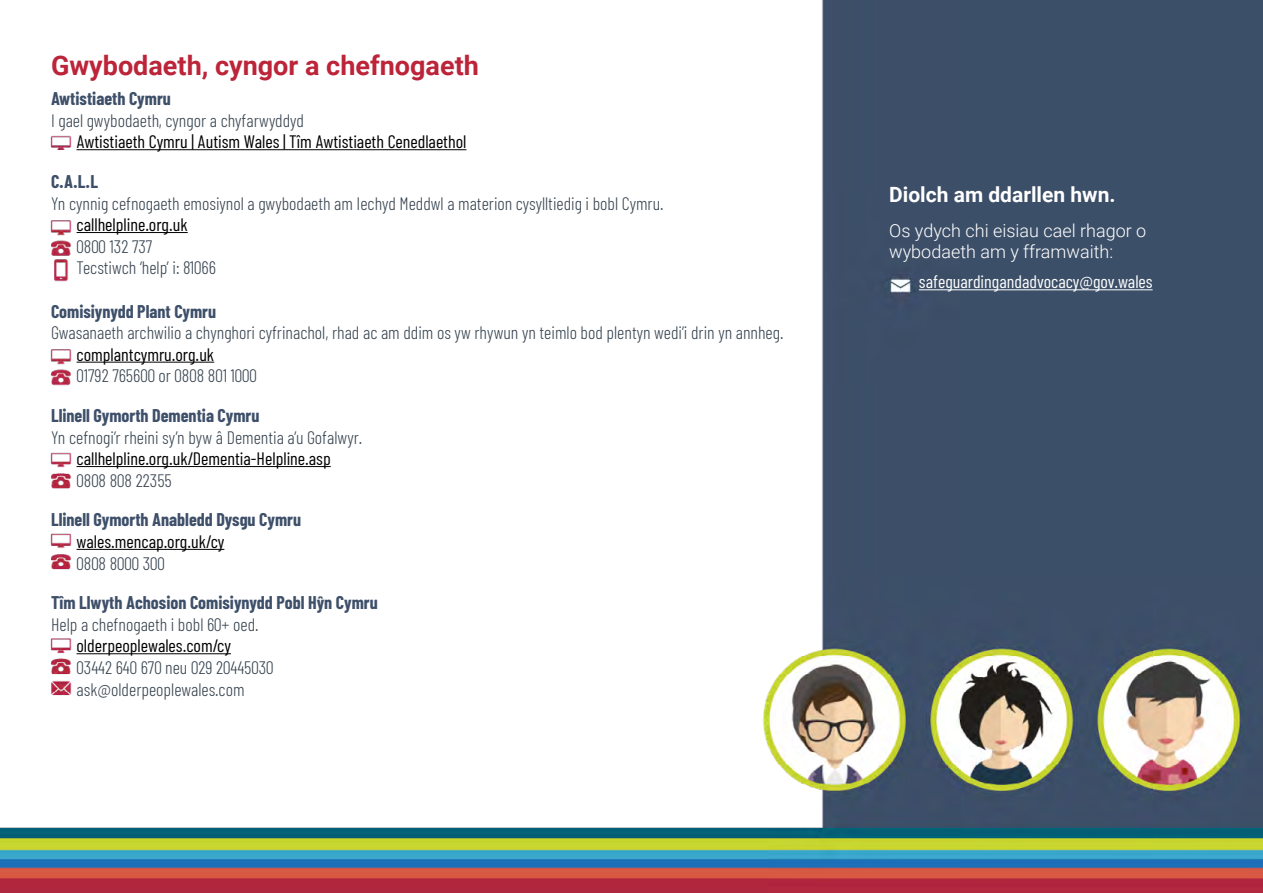
<style>
.page{position:relative;width:1263px;height:893px;background:#fff}
.page>*{position:absolute;margin:0;border:0;box-sizing:border-box;transform-origin:0 0}
.t1{font:700 27px "Roboto";color:#bc2439}
.Body_Text{font:700 21px "Roboto";color:#fff}
.t2{font:300 18px "Barlow Condensed";color:#36434f}
.t3{font:18px "Barlow Condensed";color:#000}
.t4{font:700 18px "Barlow Condensed";color:#3e4f69}
.t5{font:300 18px/21.6px "Roboto";color:#fff}
.t6{font:18px "Barlow Condensed";color:#fff}
</style>
<div class="page">
<img style="left:0;top:0;width:1263px;height:893px">
<hr style="left:77px;top:149px;width:389px;height:1px;background:#000">
<hr style="left:77px;top:232px;width:111px;height:1px;background:#000">
<hr style="left:77px;top:362px;width:137px;height:1px;background:#000">
<hr style="left:77px;top:466px;width:254px;height:1px;background:#000">
<hr style="left:77px;top:549px;width:147px;height:1px;background:#000">
<hr style="left:77px;top:653px;width:154px;height:1px;background:#000">
<hr style="left:919px;top:289px;width:234px;height:1px;background:#fff">
<p class="t1" style="left:51px;top:47px;width:429px">Gwybodaeth, cyngor a chefnogaeth</p>
<p class="t4" style="left:51px;top:88px;width:121px">Awtistiaeth Cymru</p>
<p class="t2" style="left:51px;top:109px;width:254px">I gael gwybodaeth, cyngor a chyfarwyddyd</p>
<p class="t3" style="left:77px;top:131px;width:391px">Awtistiaeth Cymru | Autism Wales | Tîm Awtistiaeth Cenedlaethol</p>
<p class="t4" style="left:51px;top:170px;width:48px">C.A.L.L</p>
<p class="t2" style="left:51px;top:192px;width:614px">Yn cynnig cefnogaeth emosiynol a gwybodaeth am Iechyd Meddwl a materion cysylltiedig i bobl Cymru.</p>
<p class="t3" style="left:77px;top:213px;width:113px">callhelpline.org.uk</p>
<p class="t2" style="left:77px;top:235px;width:77px">0800 132 737</p>
<p class="t2" style="left:77px;top:257px;width:141px">Tecstiwch ‘help’ i: 81066</p>
<p class="t4" style="left:51px;top:300px;width:167px">Comisiynydd Plant Cymru</p>
<p class="t2" style="left:51px;top:321px;width:734px">Gwasanaeth archwilio a chynghori cyfrinachol, rhad ac am ddim os yw rhywun yn teimlo bod plentyn wedi’i drin yn annheg.</p>
<p class="t3" style="left:77px;top:343px;width:139px">complantcymru.org.uk</p>
<p class="t2" style="left:77px;top:365px;width:182px">01792 765600 or 0808 801 1000</p>
<p class="t4" style="left:51px;top:404px;width:210px">Llinell Gymorth Dementia Cymru</p>
<p class="t2" style="left:51px;top:426px;width:313px">Yn cefnogi’r rheini sy’n byw â Dementia a’u Gofalwyr.</p>
<p class="t3" style="left:77px;top:447px;width:256px">callhelpline.org.uk/Dementia-Helpline.asp</p>
<p class="t2" style="left:77px;top:469px;width:97px">0808 808 22355</p>
<p class="t4" style="left:51px;top:509px;width:252px">Llinell Gymorth Anabledd Dysgu Cymru</p>
<p class="t3" style="left:77px;top:530px;width:149px">wales.mencap.org.uk/cy</p>
<p class="t2" style="left:77px;top:552px;width:90px">0808 8000 300</p>
<p class="t4" style="left:51px;top:592px;width:328px">Tîm Llwyth Achosion Comisiynydd Pobl Hŷn Cymru</p>
<p class="t2" style="left:51px;top:613px;width:209px">Help a chefnogaeth i bobl 60+ oed.</p>
<p class="t3" style="left:77px;top:635px;width:156px">olderpeoplewales.com/cy</p>
<p class="t2" style="left:77px;top:656px;width:198px">03442 640 670 neu 029 20445030</p>
<p class="t2" style="left:77px;top:678px;width:169px">ask@olderpeoplewales.com</p>
<p class="Body_Text" style="left:889px;top:180px;width:228px">Diolch am ddarllen hwn.</p>
<p class="t5" style="left:889px;top:219px;width:259px">Os ydych chi eisiau cael rhagor o wybodaeth am y fframwaith:</p>
<p class="t6" style="left:919px;top:271px;width:235px">safeguardingandadvocacy@gov.wales</p>
</div>
